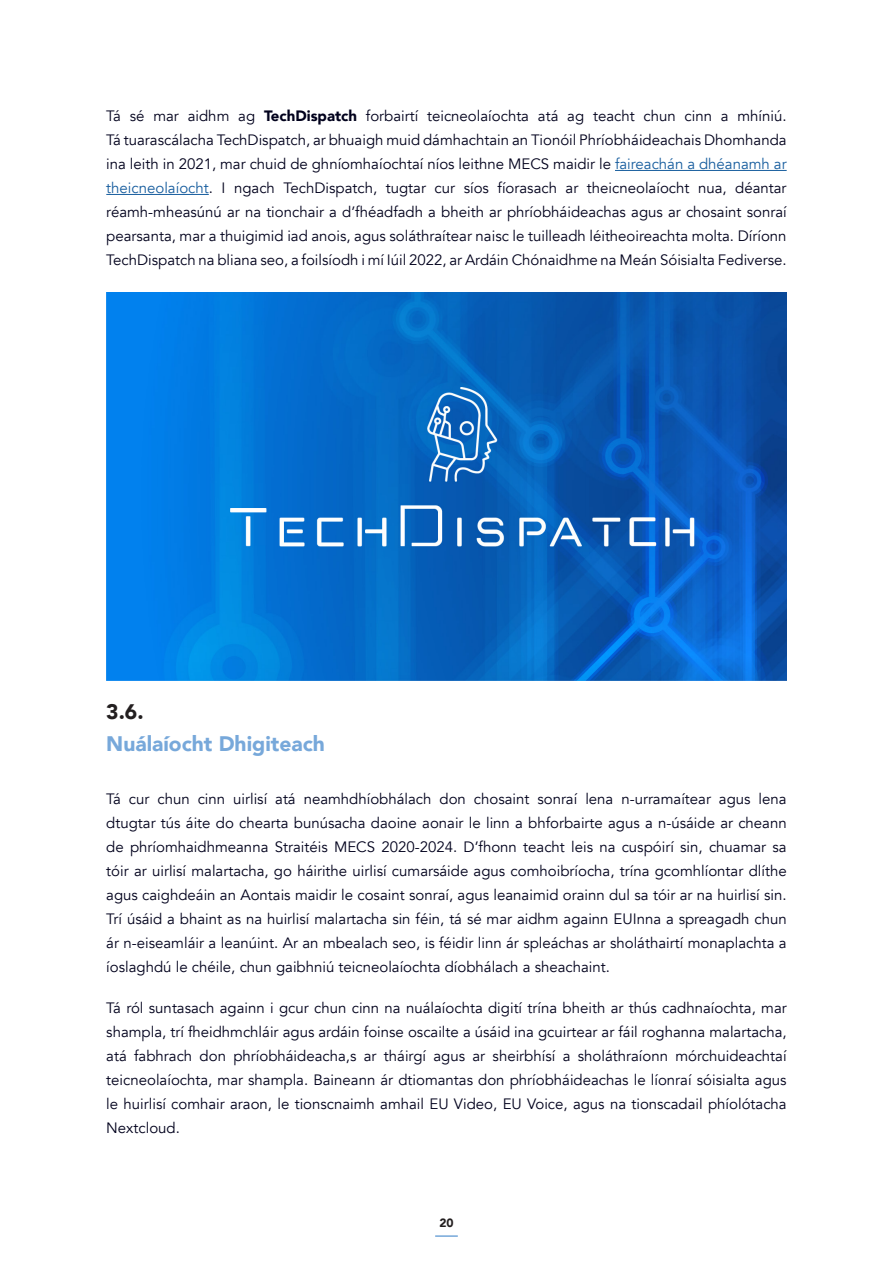
<style>
.page{position:relative;width:893px;height:1263px;background:#fff}
.page>*{position:absolute;margin:0;border:0;box-sizing:border-box;transform-origin:0 0}
.EXC_Number{font:900 21px/31.5px "Avenir";color:#77a8da}
.Body_text{font:15px/24px "Avenir";color:#01011c;text-align:justify}
.t1{font:900 12px "Avenir";color:#231f20}
.s1{font-weight:900}
.s2{color:#175d9e}
.s3{color:#231f20}
</style>
<div class="page">
<hr style="left:435px;top:1235px;width:23px;height:2px;background:#75a7d9">
<hr style="left:615px;top:170px;width:172px;height:1px;background:#175d9e">
<hr style="left:106px;top:194px;width:103px;height:1px;background:#175d9e">
<img style="left:106px;top:292px;width:681px;height:388px">
<p class="Body_text" style="left:106px;top:104px;width:682px">Tá sé mar aidhm ag <span class="s1">TechDispatch</span> forbairtí teicneolaíochta atá ag teacht chun cinn a mhíniú.<br>Tá tuarascálacha TechDispatch, ar bhuaigh muid dámhachtain an Tionóil Phríobháideachais Dhomhanda ina leith in 2021, mar chuid de ghníomhaíochtaí níos leithne MECS maidir le <span class="s2">faireachán a dhéanamh ar theicneolaíocht</span>. I ngach TechDispatch, tugtar cur síos fíorasach ar theicneolaíocht nua, déantar réamh-mheasúnú ar na tionchair a d’fhéadfadh a bheith ar phríobháideachas agus ar chosaint sonraí pearsanta, mar a thuigimid iad anois, agus soláthraítear naisc le tuilleadh léitheoireachta molta. Díríonn TechDispatch na bliana seo, a foilsíodh i mí Iúil 2022, ar Ardáin Chónaidhme na Meán Sóisialta Fediverse.</p>
<p class="EXC_Number" style="left:106px;top:695px;width:220px"><span class="s3">3.6.<br></span>Nuálaíocht Dhigiteach</p>
<p class="Body_text" style="left:106px;top:787px;width:682px">Tá cur chun cinn uirlisí atá neamhdhíobhálach don chosaint sonraí lena n-urramaítear agus lena dtugtar tús áite do chearta bunúsacha daoine aonair le linn a bhforbairte agus a n-úsáide ar cheann de phríomhaidhmeanna Straitéis MECS 2020-2024. D’fhonn teacht leis na cuspóirí sin, chuamar sa tóir ar uirlisí malartacha, go háirithe uirlisí cumarsáide agus comhoibríocha, trína gcomhlíontar dlíthe agus caighdeáin an Aontais maidir le cosaint sonraí, agus leanaimid orainn dul sa tóir ar na huirlisí sin.<br>Trí úsáid a bhaint as na huirlisí malartacha sin féin, tá sé mar aidhm againn EUInna a spreagadh chun ár n-eiseamláir a leanúint. Ar an mbealach seo, is féidir linn ár spleáchas ar sholáthairtí monaplachta a íoslaghdú le chéile, chun gaibhniú teicneolaíochta díobhálach a sheachaint.</p>
<p class="Body_text" style="left:106px;top:996px;width:682px">Tá ról suntasach againn i gcur chun cinn na nuálaíochta digití trína bheith ar thús cadhnaíochta, mar shampla, trí fheidhmchláir agus ardáin foinse oscailte a úsáid ina gcuirtear ar fáil roghanna malartacha, atá fabhrach don phríobháideacha,s ar tháirgí agus ar sheirbhísí a sholáthraíonn mórchuideachtaí teicneolaíochta, mar shampla. Baineann ár dtiomantas don phríobháideachas le líonraí sóisialta agus le huirlisí comhair araon, le tionscnaimh amhail EU Video, EU Voice, agus na tionscadail phíolótacha Nextcloud.</p>
<p class="t1" style="left:439px;top:1213px;width:16px">20</p>
</div>
